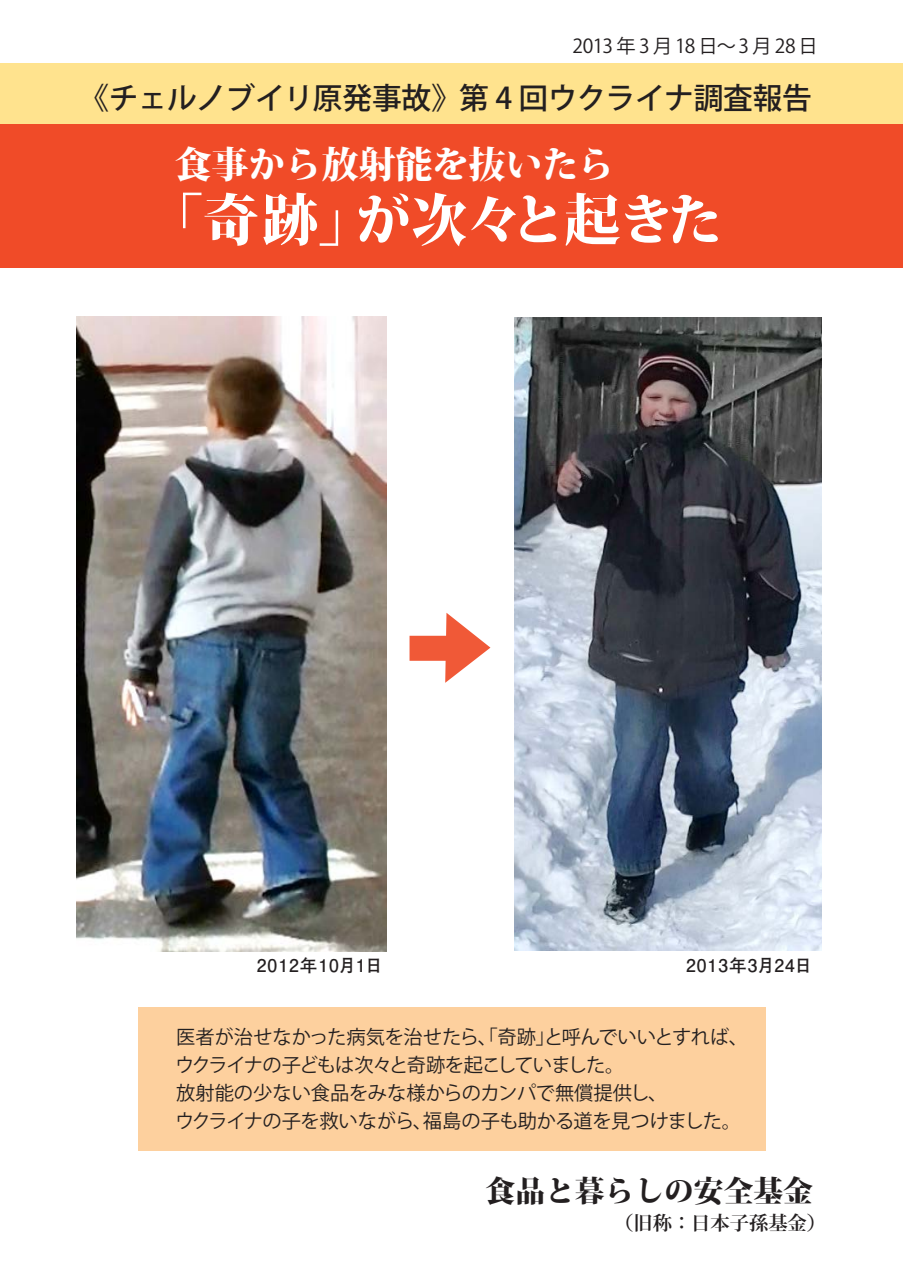
<style>
.page{position:relative;width:903px;height:1275px;background:#fff}
.page>*{position:absolute;margin:0;border:0;box-sizing:border-box;transform-origin:0 0}
.t1{font:800 56px "Koz Min Std";letter-spacing:-.02em;color:#fff}
.t2{font:800 36.75px "Koz Min Std";color:#fff}
.t3{font:500 29.75px "Koz Go Pro";letter-spacing:-.02em;color:#231f20}
.t4{font:800 29.75px "Koz Min Std";color:#231f20}
.t5{font:19.25px/28px "Koz Go Pro";letter-spacing:-.02em;color:#231f20}
.t6{font:19.25px "Koz Go Pro";letter-spacing:.155em;color:#231f20}
.t7{font:700 19.25px "Koz Min Std";color:#231f20}
.t8{font:700 17.5px "Futo Go B101 Pro";letter-spacing:.06em;color:#231f20}
</style>
<div class="page">
<div style="left:139px;top:1007px;width:627px;height:144px;background:#fdd09e"></div>
<img style="left:77px;top:317px;width:309px;height:634px">
<img style="left:515px;top:318px;width:306px;height:632px">
<div style="left:0;top:63px;width:903px;height:205px;background:#f04b28"></div>
<div style="left:0;top:63px;width:903px;height:61px;background:#ffe38e"></div>
<svg style="left:409px;top:613px;width:81px;height:70px"></svg>
<p class="t6" style="left:572px;top:33px;width:247px">2013年3月18日～3月28日</p>
<p class="t3" style="left:80px;top:79px;width:734px">《チェルノブイリ原発事故》第 4 回ウクライナ調査報告</p>
<p class="t2" style="left:175px;top:140px;width:441px">食事から放射能を抜いたら</p>
<p class="t1" style="left:147px;top:182px;width:577px">「奇跡」が次々と起きた</p>
<p class="t8" style="left:257px;top:952px;width:127px">2012年10月1日</p>
<p class="t8" style="left:686px;top:952px;width:127px">2013年3月24日</p>
<p class="t5" style="left:175px;top:1023px;width:574px">医者が治せなかった病気を治せたら、「奇跡」と呼んでいいとすれば、ウクライナの子どもは次々と奇跡を起こしていました。<br>放射能の少ない食品をみな様からのカンパで無償提供し、<br>ウクライナの子を救いながら、福島の子も助かる道を見つけました。</p>
<p class="t4" style="left:486px;top:1171px;width:329px">食品と暮らしの安全基金</p>
<p class="t7" style="left:614px;top:1210px;width:213px">（旧称：日本子孫基金）</p>
</div>
